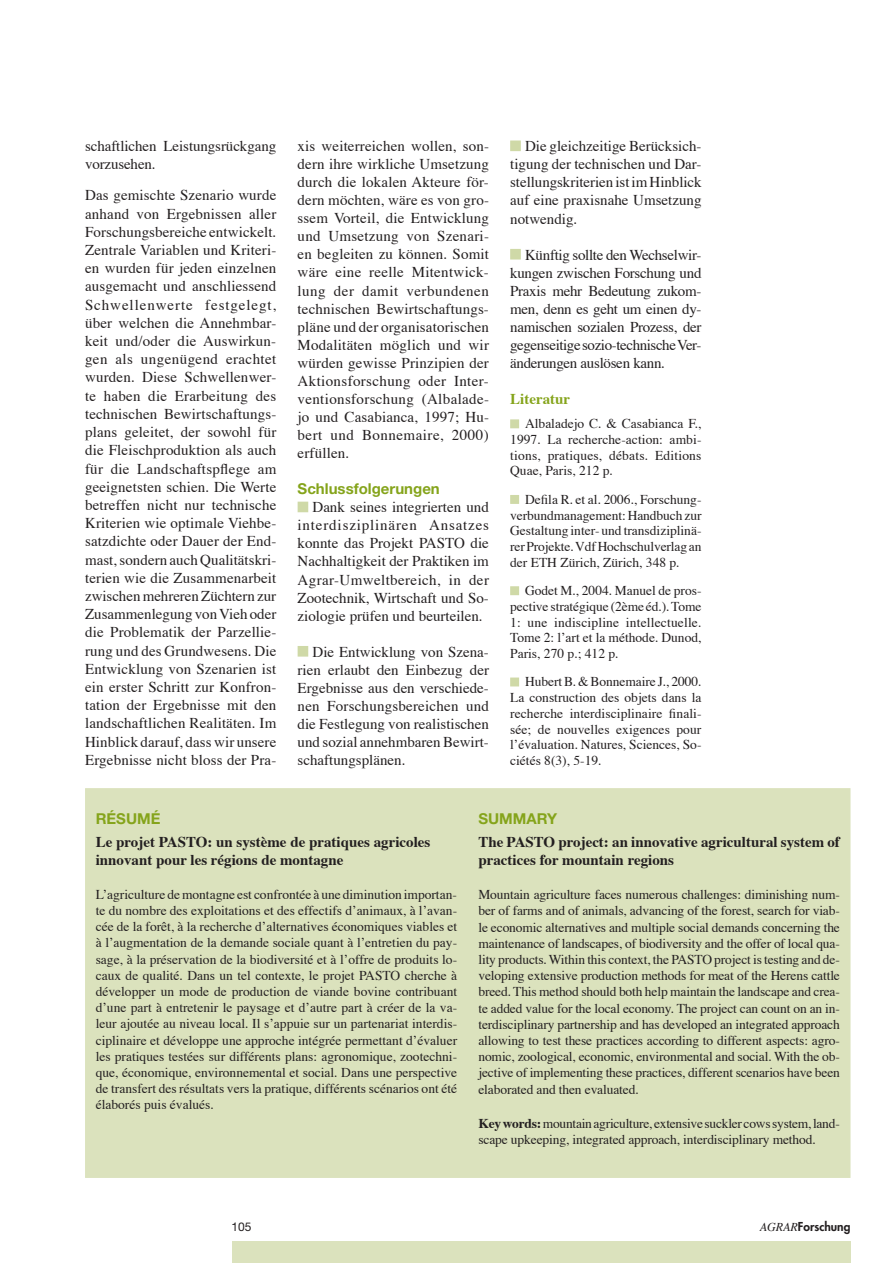
<style>
.page{position:relative;width:893px;height:1263px;background:#fff}
.page>*{position:absolute;margin:0;border:0;box-sizing:border-box;transform-origin:0 0}
.t1{font:15px/18.1px "Times Roman 2";color:#231f20;text-align:justify}
.t2{font:15px/18px "Times Bold 2";color:#231f20}
.t3{font:700 15px "Helvetica Neue";color:#85a41b}
.t4{font:15px "Times";letter-spacing:.015em;color:#231f20}
.t5{font:15px "Times Bold 2";color:#85a41b}
.t6{font:13.5px/16.2px "Times Roman 2";color:#231f20;text-align:justify}
.t7{font:13.5px "Times";letter-spacing:.005em;color:#231f20}
.t8{font:800 12px "Futura";color:#231f20}
.t9{font:12px "Helvetica Neue";color:#231f20}
.s1{font-family:"Times Roman 2"}
.s2{font-family:"Times Bold 2"}
.s3{font-family:"Times";font-weight:400;font-style:italic}
</style>
<div class="page">
<div style="left:232px;top:1242px;width:618px;height:21px;background:#dbe2bd"></div>
<div style="left:85px;top:788px;width:765px;height:390px;background:#dbe2bd"></div>
<div style="left:298px;top:502px;width:10px;height:10px;background:#cfd9a7"></div>
<div style="left:298px;top:646px;width:10px;height:11px;background:#cfd9a7;border:2px solid #cfd9a7"></div>
<div style="left:510px;top:140px;width:11px;height:11px;background:#cfd9a7;border:2px solid #cfd9a7"></div>
<div style="left:510px;top:249px;width:11px;height:11px;background:#cfd9a7;border:2px solid #cfd9a7"></div>
<div style="left:510px;top:419px;width:9px;height:9px;background:#cfd9a7;border:2px solid #cfd9a7"></div>
<div style="left:510px;top:495px;width:9px;height:9px;background:#cfd9a7;border:2px solid #cfd9a7"></div>
<div style="left:510px;top:586px;width:9px;height:9px;background:#cfd9a7;border:2px solid #cfd9a7"></div>
<div style="left:510px;top:677px;width:9px;height:9px;background:#cfd9a7;border:2px solid #cfd9a7"></div>
<p class="t1" style="left:85px;top:136px;width:193px">schaftlichen Leistungsrückgang vorzusehen.</p>
<p class="t1" style="left:85px;top:185px;width:193px">Das gemischte Szenario wurde anhand von Ergebnissen aller Forschungsbereiche entwickelt.<br>Zentrale Variablen und Kriteri&shy;en wurden für jeden einzelnen ausgemacht und anschliessend Schwellenwerte festgelegt, über welchen die Annehmbar&shy;keit und/oder die Auswirkun&shy;gen als ungenügend erachtet wurden. Diese Schwellenwer&shy;te haben die Erarbeitung des technischen Bewirtschaftungs&shy;plans geleitet, der sowohl für die Fleischproduktion als auch</p>
<p class="t4" style="left:85px;top:454px;width:193px">für die Landschaftspflege am</p>
<p class="t1" style="left:85px;top:476px;width:193px">geeignetsten schien. Die Werte betreffen nicht nur technische Kriterien wie optimale Viehbe&shy;satzdichte oder Dauer der End&shy;mast, sondern auch Qualitätskri&shy;terien wie die Zusammenarbeit zwischen mehreren Züchtern zur Zusammenlegung von Vieh oder die Problematik der Parzellie&shy;rung und des Grundwesens. Die Entwicklung von Szenarien ist ein erster Schritt zur Konfron&shy;tation der Ergebnisse mit den landschaftlichen Realitäten. Im Hinblick darauf, dass wir unsere Ergebnisse nicht bloss der Pra-</p>
<p class="t1" style="left:298px;top:136px;width:193px">xis weiterreichen wollen, son&shy;dern ihre wirkliche Umsetzung durch die lokalen Akteure för&shy;dern möchten, wäre es von gro&shy;ssem Vorteil, die Entwicklung und Umsetzung von Szenari&shy;en begleiten zu können. Somit wäre eine reelle Mitentwick&shy;lung der damit verbundenen technischen Bewirtschaftungs&shy;pläne und der organisatorischen Modalitäten möglich und wir würden gewisse Prinzipien der Aktionsforschung oder Inter&shy;ventionsforschung (Albalade&shy;jo und Casabianca, 1997; Hu&shy;bert und Bonnemaire, 2000) erfüllen.</p>
<p class="t3" style="left:298px;top:479px;width:144px">Schlussfolgerungen</p>
<p class="t1" style="left:298px;top:497px;width:193px;text-indent:15px">Dank seines integrierten und interdisziplinären Ansatzes konnte das Projekt PASTO die Nachhaltigkeit der Praktiken im Agrar-Umweltbereich, in der Zootechnik, Wirtschaft und So&shy;ziologie prüfen und beurteilen.</p>
<p class="t1" style="left:298px;top:641px;width:193px;text-indent:15px">Die Entwicklung von Szena&shy;rien erlaubt den Einbezug der Ergebnisse aus den verschiede&shy;nen Forschungsbereichen und die Festlegung von realistischen und sozial annehmbaren Bewirt&shy;schaftungsplänen.</p>
<p class="t1" style="left:510px;top:136px;width:193px;text-indent:15px">Die gleichzeitige Berücksich&shy;tigung der technischen und Dar&shy;stellungskriterien ist im Hinblick auf eine praxisnahe Umsetzung notwendig.</p>
<p class="t1" style="left:510px;top:244px;width:193px;text-indent:15px">Künftig sollte den Wechselwir&shy;kungen zwischen Forschung und Praxis mehr Bedeutung zukom&shy;men, denn es geht um einen dy&shy;namischen sozialen Prozess, der gegenseitige sozio-technische Ver&shy;änderungen auslösen kann.</p>
<p class="t5" style="left:510px;top:385px;width:61px">Literatur</p>
<p class="t6" style="left:510px;top:415px;width:193px;line-height:15.8px;text-indent:15px">Albaladejo C. &amp; Casabianca F., 1997. La recherche-action: ambi&shy;tions, pratiques, débats. Editions Quae, Paris, 212 p.</p>
<p class="t7" style="left:525px;top:487px;width:178px">Defila R. et al. 2006., Forschung<span class="s1">-</span></p>
<p class="t6" style="left:510px;top:506px;width:193px;line-height:15.8px">verbundmanagement: Handbuch zur Gestaltung inter- und transdiziplinä&shy;rer Projekte. Vdf Hochschulverlag an der ETH Zürich, Zürich, 348 p.</p>
<p class="t6" style="left:510px;top:582px;width:193px;line-height:15.8px;text-indent:15px">Godet M., 2004. Manuel de pros&shy;pective stratégique (2ème éd.). Tome 1: une indiscipline intellectuelle.<br>Tome 2: l’art et la méthode. Dunod, Paris, 270 p.; 412 p.</p>
<p class="t6" style="left:510px;top:673px;width:193px;line-height:15.8px;text-align:right">Hubert B. &amp; Bonnemaire J., 2000.<br>La construction des objets dans la</p>
<p class="t7" style="left:510px;top:701px;width:193px">recherche interdisciplinaire finali<span class="s1">-</span></p>
<p class="t6" style="left:510px;top:720px;width:193px;line-height:15.8px">sée; de nouvelles exigences pour l’évaluation. Natures, Sciences, So&shy;ciétés 8(3), 5-19.</p>
<p class="t3" style="left:96px;top:809px;width:66px">Résumé</p>
<p class="t2" style="left:96px;top:831px;width:336px">Le projet PASTO: un système de pratiques agricoles innovant pour les régions de montagne</p>
<p class="t6" style="left:96px;top:885px;width:363px">L’agriculture de montagne est confrontée à une diminution importan&shy;te du nombre des exploitations et des effectifs d’animaux, à l’avan&shy;cée de la forêt, à la recherche d’alternatives économiques viables et à l’augmentation de la demande sociale quant à l’entretien du pay&shy;sage, à la préservation de la biodiversité et à l’offre de produits lo&shy;caux de qualité. Dans un tel contexte, le projet PASTO cherche à développer un mode de production de viande bovine contribuant d’une part à entretenir le paysage et d’autre part à créer de la va&shy;leur ajoutée au niveau local. Il s’appuie sur un partenariat interdis&shy;ciplinaire et développe une approche intégrée permettant d’évaluer les pratiques testées sur différents plans: agronomique, zootechni&shy;que, économique, environnemental et social. Dans une perspective de transfert des résultats vers la pratique, différents scénarios ont été élaborés puis évalués.</p>
<p class="t3" style="left:478px;top:809px;width:80px">Summary</p>
<p class="t2" style="left:478px;top:831px;width:363px">The PASTO project: an innovative agricultural system of practices for mountain regions</p>
<p class="t6" style="left:478px;top:885px;width:363px">Mountain agriculture faces numerous challenges: diminishing num&shy;ber of farms and of animals, advancing of the forest, search for viab&shy;le economic alternatives and multiple social demands concerning the maintenance of landscapes, of biodiversity and the offer of local qua&shy;lity products. Within this context, the PASTO project is testing and de&shy;veloping extensive production methods for meat of the Herens cattle breed. This method should both help maintain the landscape and crea&shy;te added value for the local economy. The project can count on an in&shy;terdisciplinary partnership and has developed an integrated approach allowing to test these practices according to different aspects: agro&shy;nomic, zoological, economic, environmental and social. With the ob&shy;jective of implementing these practices, different scenarios have been elaborated and then evaluated.</p>
<p class="t6" style="left:478px;top:1114px;width:363px"><span class="s2">Key words:</span> mountain agriculture, extensive suckler cows system, land&shy;scape upkeeping, integrated approach, interdisciplinary method.</p>
<p class="t9" style="left:232px;top:1220px;width:22px">105</p>
<p class="t8" style="left:760px;top:1219px;width:92px"><span class="s3">AGRAR</span>Forschung</p>
</div>
